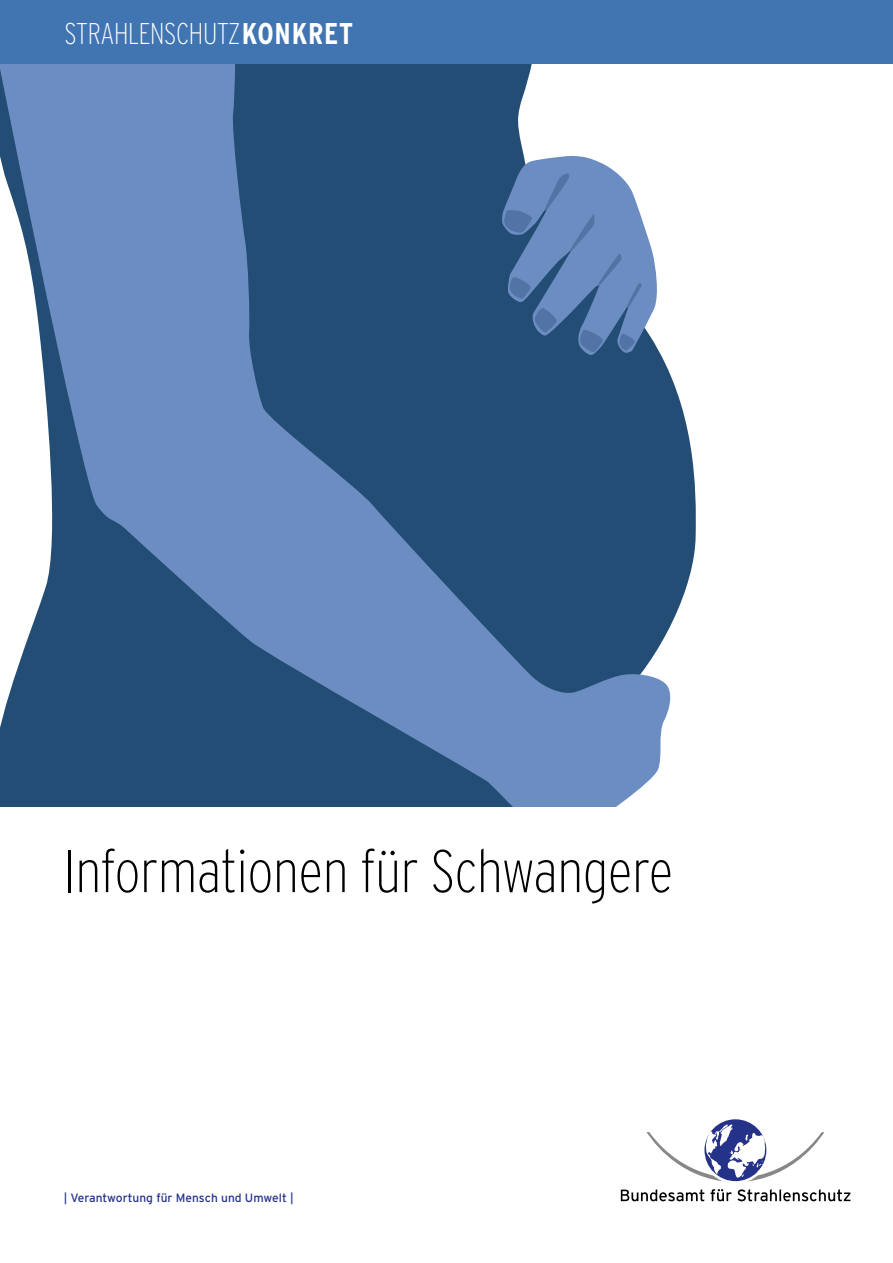
<style>
.page{position:relative;width:893px;height:1263px;background:#fff}
.page>*{position:absolute;margin:0;border:0;box-sizing:border-box;transform-origin:0 0}
.Titel{font:200 condensed 60px "Interstate";color:#000}
.Titel_der_Reihe{font:200 condensed 30px "Interstate";letter-spacing:-.01em;color:#fff}
.P__Claim{font:12px "Interstate";color:#25328a}
.s1{font-weight:700}
</style>
<div class="page">
<svg style="left:673px;top:381px;width:23px;height:239px;fill:#234d74"></svg>
<svg style="left:0;top:64px;width:673px;height:743px;background:#4f739c"></svg>
<svg style="left:502px;top:156px;width:157px;height:200px;background:#6888b4"></svg>
<svg style="left:621px;top:1189px;width:83px;height:12px"></svg>
<svg style="left:711px;top:1189px;width:139px;height:12px"></svg>
<svg style="left:704px;top:1119px;width:62px;height:62px"></svg>
<svg style="left:647px;top:1124px;width:177px;height:58px"></svg>
<div style="left:0;top:0;width:893px;height:64px;background:#4175b2"></div>
<h1 class="Titel_der_Reihe" style="left:65px;top:15px;width:290px">STRAHLENSCHUTZ<span class="s1">KONKRET</span></h1>
<h1 class="Titel" style="left:64px;top:834px;width:611px">Informationen für Schwangere</h1>
<p class="P__Claim" style="left:64px;top:1190px;width:231px">| Verantwortung für Mensch und Umwelt |</p>
</div>
